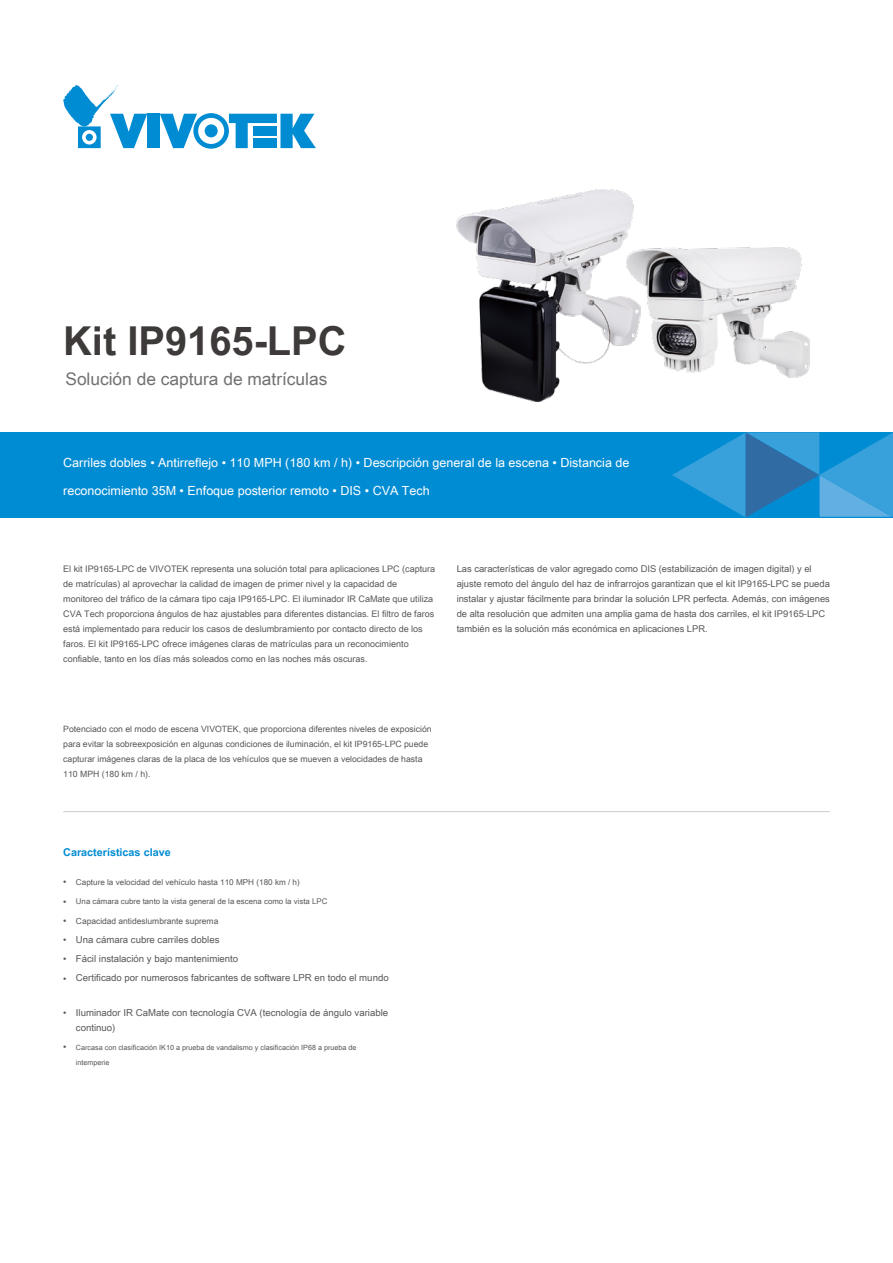
<style>
.page{position:relative;width:893px;height:1263px;background:#fff}
.page>*{position:absolute;margin:0;border:0;box-sizing:border-box;transform-origin:0 0}
.t1{font:700 39.9px "Arial Unicode MS";color:#3e3a39}
.t2{font:17.4px "Arial Unicode MS";color:#727171}
.t3{font:12.6px "Arial Unicode MS";color:#fff}
.t4{font:700 10.8px "Arial Unicode MS";color:#008cd3}
.t5{font:9.6px/15px "Arial Unicode MS";color:#595757}
.t6{font:9.3px/15px "Arial Unicode MS";color:#595757}
.t7{font:9px/15px "Arial Unicode MS";color:#595757}
.t8{font:8.7px/15px "Arial Unicode MS";color:#595757}
.t9{font:8.4px "Arial Unicode MS";color:#595757}
.t10{font:8.1px "Arial Unicode MS";color:#595757}
.t11{font:7.8px "Arial Unicode MS";color:#595757}
.t12{font:7.2px/15px "Arial Unicode MS";color:#595757}
.s1{font-size:9.6px}
</style>
<div class="page">
<div style="left:0;top:432px;width:893px;height:85px;background:#008cd3"></div>
<svg style="left:672px;top:432px;width:221px;height:85px"></svg>
<hr style="left:63px;top:811px;width:767px;height:1px;background:#c9caca">
<div style="left:147px;top:114px;width:13px;height:34px;background:#008cd3"></div>
<svg style="left:160px;top:113px;width:156px;height:36px"></svg>
<svg style="left:63px;top:85px;width:84px;height:63px"></svg>
<div style="left:86px;top:134px;width:7px;height:7px;background:#008cd3;border-radius:50%"></div>
<img style="left:457px;top:189px;width:177px;height:213px">
<img style="left:626px;top:248px;width:183px;height:129px">
<h1 class="t1" style="left:63px;top:312px;width:285px">Kit IP9165-LPC</h1>
<h2 class="t2" style="left:65px;top:367px;width:263px">Solución de captura de matrículas</h2>
<h3 class="t3" style="left:63px;top:453px;width:568px">Carriles dobles • Antirreflejo • 110 MPH (180 km / h) • Descripción general de la escena • Distancia de</h3>
<h3 class="t3" style="left:63px;top:482px;width:368px">reconocimiento 35M • Enfoque posterior remoto • DIS • CVA Tech</h3>
<p class="t7" style="left:63px;top:561px;width:374px">El kit IP9165-LPC de VIVOTEK representa una solución total para aplicaciones LPC (captura de matrículas) al aprovechar la calidad de imagen de primer nivel y la capacidad de monitoreo del tráfico de la cámara tipo caja IP9165-LPC. El iluminador IR CaMate que utiliza CVA Tech proporciona ángulos de haz ajustables para diferentes distancias. El filtro de faros está implementado para reducir los casos de deslumbramiento por contacto directo de los faros. El kit IP9165-LPC ofrece imágenes claras de matrículas para un reconocimiento confiable, tanto en los días más soleados como en las noches más oscuras.</p>
<p class="t6" style="left:457px;top:561px;width:375px">Las características de valor agregado como DIS (estabilización de imagen digital) y el ajuste remoto del ángulo del haz de infrarrojos garantizan que el kit IP9165-LPC se pueda instalar y ajustar fácilmente para brindar la solución LPR perfecta. Además, con imágenes de alta resolución que admiten una amplia gama de hasta dos carriles, el kit IP9165-LPC también es la solución más económica en aplicaciones LPR.</p>
<p class="t8" style="left:63px;top:721px;width:370px">Potenciado con el modo de escena VIVOTEK, que proporciona diferentes niveles de exposición para evitar la sobreexposición en algunas condiciones de iluminación, el kit IP9165-LPC puede capturar imágenes claras de la placa de los vehículos que se mueven a velocidades de hasta 110 MPH (180 km / h).</p>
<p class="t4" style="left:63px;top:844px;width:109px">Características clave</p>
<p class="t10" style="left:63px;top:876px;width:238px"><span class="s1">•</span> Capture la velocidad del vehículo hasta 110 MPH (180 km / h)</p>
<p class="t11" style="left:63px;top:896px;width:266px"><span class="s1">•</span> Una cámara cubre tanto la vista general de la escena como la vista LPC</p>
<p class="t9" style="left:63px;top:914px;width:157px"><span class="s1">•</span> Capacidad antideslumbrante suprema</p>
<p class="t5" style="left:63px;top:931px;width:158px">• Una cámara cubre carriles dobles</p>
<p class="t5" style="left:63px;top:951px;width:176px">• Fácil instalación y bajo mantenimiento</p>
<p class="t5" style="left:63px;top:970px;width:327px">• Certificado por numerosos fabricantes de software LPR en todo el mundo</p>
<p class="t5" style="left:76px;top:1004px;width:314px;text-indent:-13px">• Iluminador IR CaMate con tecnología CVA (tecnología de ángulo variable continuo)</p>
<p class="t12" style="left:76px;top:1039px;width:282px;text-indent:-13px"><span class="s1">•</span> Carcasa con clasificación IK10 a prueba de vandalismo y clasificación IP68 a prueba de intemperie</p>
</div>
